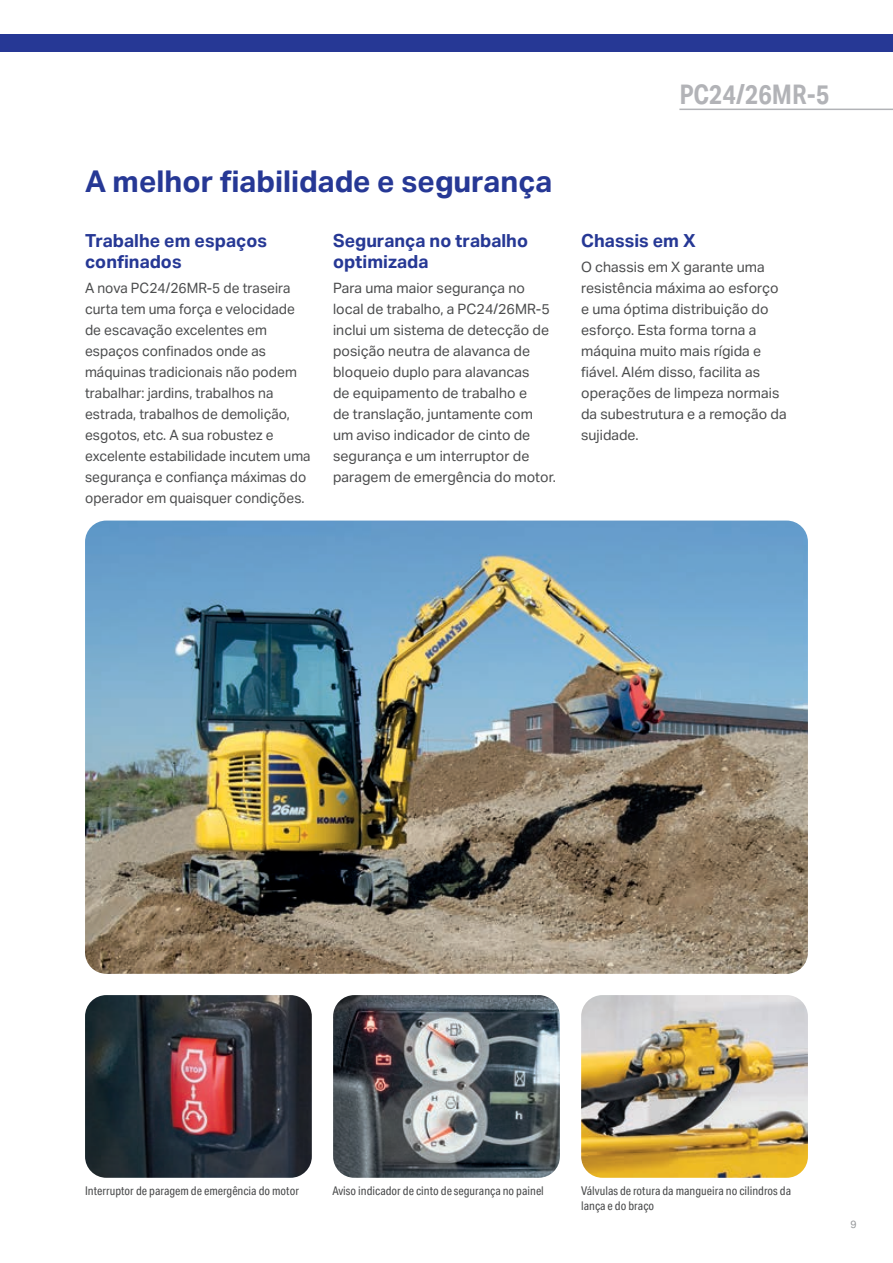
<style>
.page{position:relative;width:893px;height:1263px;background:#fff}
.page>*{position:absolute;margin:0;border:0;box-sizing:border-box;transform-origin:0 0}
.t1{font:700 30px "Aktiv Grotesk";color:#263895}
.t2{font:700 27px "Aktiv Grotesk Cd";color:#b2b3b7}
.t3{font:700 18px/21px "Aktiv Grotesk";color:#263895}
.t4{font:14.25px/21px "Aktiv Grotesk";color:#4b4c4d}
.t5{font:12px/15px "Aktiv Grotesk Cd";color:#4b4c4d}
.t6{font:10.5px "Aktiv Grotesk";color:#939598}
</style>
<div class="page">
<img style="left:333px;top:995px;width:227px;height:183px">
<img style="left:581px;top:995px;width:227px;height:183px">
<img style="left:85px;top:995px;width:227px;height:183px">
<img style="left:85px;top:520px;width:723px;height:454px">
<div style="left:0;top:34px;width:893px;height:17px;background:#263895"></div>
<hr style="left:679px;top:109px;width:214px;height:1px;background:#b2b3b7">
<h1 class="t1" style="left:85px;top:164px;width:469px">A melhor fiabilidade e segurança</h1>
<p class="t3" style="left:85px;top:231px;width:184px">Trabalhe em espaços confinados</p>
<p class="t4" style="left:85px;top:279px;width:227px">A nova PC24/26MR-5 de traseira curta tem uma força e velocidade de escavação excelentes em espaços confinados onde as máquinas tradicionais não podem trabalhar: jardins, trabalhos na estrada, trabalhos de demolição, esgotos, etc. A sua robustez e excelente estabilidade incutem uma segurança e confiança máximas do operador em quaisquer condições.</p>
<p class="t3" style="left:333px;top:231px;width:196px">Segurança no trabalho optimizada</p>
<p class="t4" style="left:333px;top:279px;width:224px">Para uma maior segurança no local de trabalho, a PC24/26MR-5 inclui um sistema de detecção de posição neutra de alavanca de bloqueio duplo para alavancas<br>de equipamento de trabalho e<br>de translação, juntamente com um aviso indicador de cinto de segurança e um interruptor de paragem de emergência do motor.</p>
<h2 class="t2" style="left:679px;top:84px;width:151px">PC24/26MR-5</h2>
<p class="t3" style="left:581px;top:231px;width:116px">Chassis em X</p>
<p class="t4" style="left:581px;top:258px;width:207px">O chassis em X garante uma resistência máxima ao esforço e uma óptima distribuição do esforço. Esta forma torna a máquina muito mais rígida e fiável. Além disso, facilita as operações de limpeza normais da subestrutura e a remoção da sujidade.</p>
<p class="t5" style="left:85px;top:1183px;width:215px">Interruptor de paragem de emergência do motor</p>
<p class="t5" style="left:332px;top:1183px;width:213px">Aviso indicador de cinto de segurança no painel</p>
<p class="t5" style="left:581px;top:1183px;width:211px">Válvulas de rotura da mangueira no cilindros da lança e do braço</p>
<p class="t6" style="left:850px;top:1220px;width:8px">9</p>
</div>
